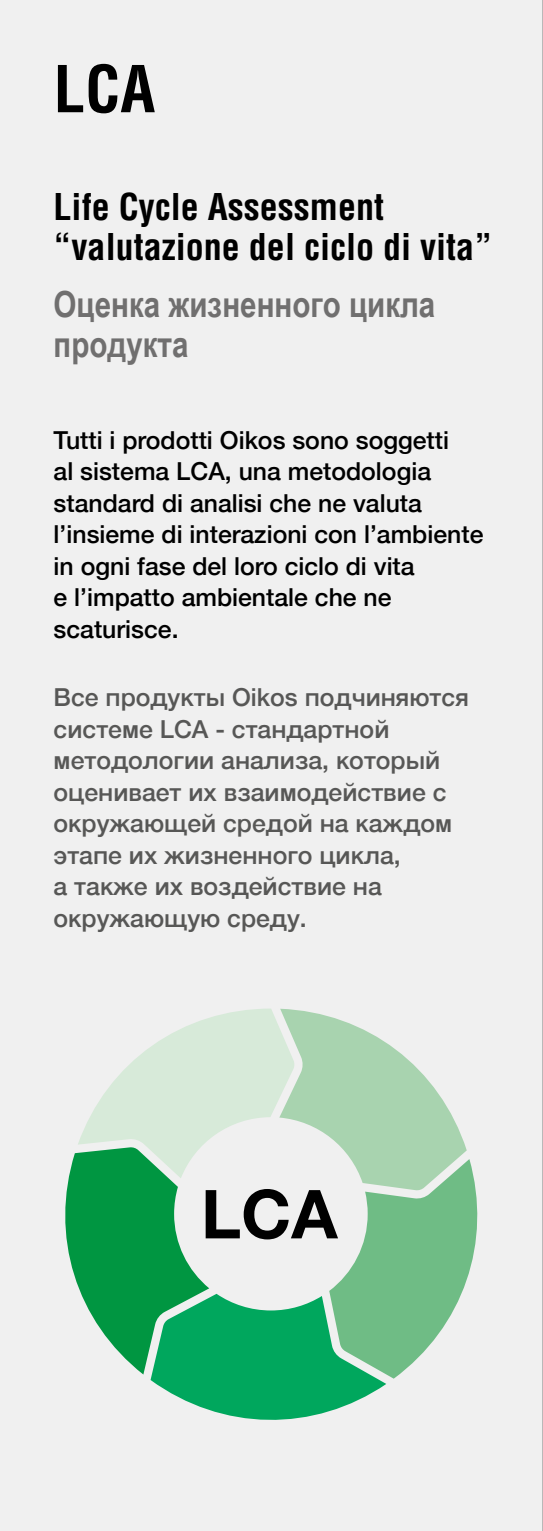
<style>
.page{position:relative;width:543px;height:1531px;background:#fff}
.page>*{position:absolute;margin:0;border:0;box-sizing:border-box;transform-origin:0 0}
.t1{font:700 67.5px "Helvetica Neue";color:#000}
.t2{font:700 condensed 63px "Helvetica";color:#000}
.t3{font:700 condensed 36px/40.5px "Helvetica";color:#000}
.t4{font:700 36px/40.5px "Arial Narrow";color:#706f6f}
.t5{font:500 24.75px/31.5px "Helvetica Neue";color:#000}
.t6{font:500 24.75px/31.5px "Helvetica Neue";color:#575756}
</style>
<div class="page">
<div style="left:0;top:0;width:542px;height:1531px;background:#f0f0f0"></div>
<svg style="left:294px;top:1010px;width:172px;height:149px;fill:#a8d3af"></svg>
<svg style="left:329px;top:1159px;width:149px;height:219px;fill:#6fbc85"></svg>
<svg style="left:150px;top:1294px;width:236px;height:126px"></svg>
<svg style="left:65px;top:1152px;width:144px;height:222px;fill:#009641"></svg>
<svg style="left:78px;top:1008px;width:216px;height:170px;fill:#d7ead9"></svg>
<h2 class="t2" style="left:54px;top:50px;width:103px">LCA</h2>
<h3 class="t3" style="left:54px;top:186px;width:440px">Life Cycle Assessment “valutazione del ciclo di vita”</h3>
<h3 class="t4" style="left:54px;top:282px;width:383px">Оценка жизненного цикла продукта</h3>
<p class="t5" style="left:54px;top:422px;width:431px">Tutti i prodotti Oikos sono soggetti<br>al sistema LCA, una metodologia standard di analisi che ne valuta l’insieme di interazioni con l’ambiente in ogni fase del loro ciclo di vita<br>e l’impatto ambientale che ne scaturisce.</p>
<p class="t6" style="left:54px;top:679px;width:416px">Все продукты Oikos подчиняются системе LCA - стандартной методологии анализа, который оценивает их взаимодействие с окружающей средой на каждом этапе их жизненного цикла,<br>а также их воздействие на окружающую среду.</p>
<h1 class="t1" style="left:201px;top:1161px;width:138px">LCA</h1>
</div>
